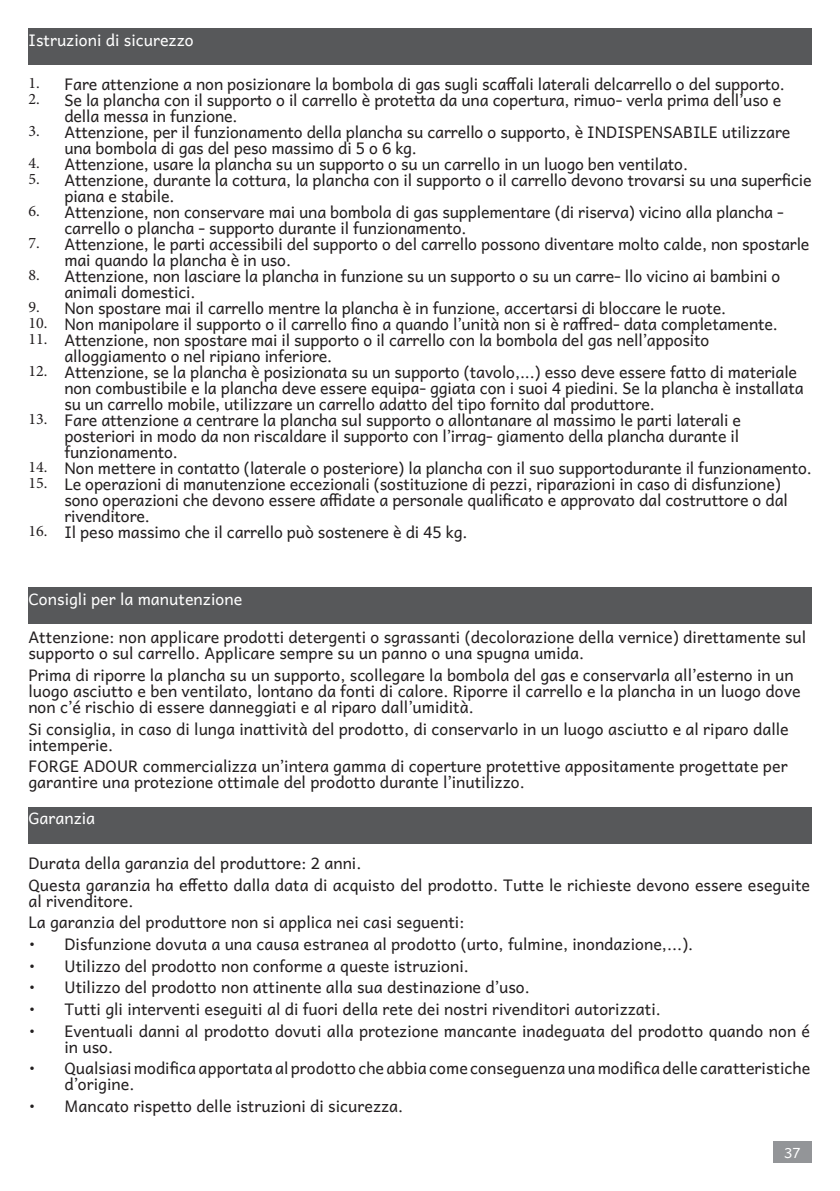
<style>
.page{position:relative;width:840px;height:1191px;background:#fff}
.page>*{position:absolute;margin:0;border:0;box-sizing:border-box;transform-origin:0 0}
.t1{font:16px/16px "Andika";letter-spacing:-.01em;color:#231f20}
.Normal_Text_Bold{font:16px "Andika";color:#fff}
.t2{font:14px "Andika";color:#fff}
.s1{font-family:"Minion Pro"}
</style>
<div class="page">
<div style="left:772px;top:1141px;width:39px;height:21px;background:#939598"></div>
<div style="left:28px;top:28px;width:783px;height:37px;background:#57585a"></div>
<div style="left:28px;top:587px;width:783px;height:37px;background:#57585a"></div>
<div style="left:28px;top:806px;width:783px;height:37px;background:#57585a"></div>
<p class="Normal_Text_Bold" style="left:28px;top:31px;width:167px">Istruzioni di sicurezzo</p>
<p class="t1" style="left:28px;top:76px;width:757px"><span class="s1">1.</span> Fare attenzione a non posizionare la bombola di gas sugli scaffali laterali delcarrello o del supporto.</p>
<p class="t1" style="left:64px;top:92px;width:718px;text-indent:-36px"><span class="s1">2.</span> Se la plancha con il supporto o il carrello è protetta da una copertura, rimuo- verla prima dell’uso e della messa in funzione.</p>
<p class="t1" style="left:64px;top:124px;width:727px;text-indent:-36px"><span class="s1">3.</span> Attenzione, per il funzionamento della plancha su carrello o supporto, è INDISPENSABILE utilizzare una bombola di gas del peso massimo di 5 o 6 kg.</p>
<p class="t1" style="left:28px;top:156px;width:660px"><span class="s1">4.</span> Attenzione, usare la plancha su un supporto o su un carrello in un luogo ben ventilato.</p>
<p class="t1" style="left:64px;top:172px;width:748px;text-indent:-36px"><span class="s1">5.</span> Attenzione, durante la cottura, la plancha con il supporto o il carrello devono trovarsi su una superficie piana e stabile.</p>
<p class="t1" style="left:64px;top:204px;width:720px;text-indent:-36px"><span class="s1">6.</span> Attenzione, non conservare mai una bombola di gas supplementare (di riserva) vicino alla plancha - carrello o plancha - supporto durante il funzionamento.</p>
<p class="t1" style="left:64px;top:236px;width:746px;text-indent:-36px"><span class="s1">7.</span> Attenzione, le parti accessibili del supporto o del carrello possono diventare molto calde, non spostarle mai quando la plancha è in uso.</p>
<p class="t1" style="left:64px;top:268px;width:717px;text-indent:-36px"><span class="s1">8.</span> Attenzione, non lasciare la plancha in funzione su un supporto o su un carre- llo vicino ai bambini o animali domestici.</p>
<p class="t1" style="left:28px;top:300px;width:699px"><span class="s1">9.</span> Non spostare mai il carrello mentre la plancha è in funzione, accertarsi di bloccare le ruote.</p>
<p class="t1" style="left:28px;top:316px;width:750px"><span class="s1">10.</span> Non manipolare il supporto o il carrello fino a quando l’unità non si è raffred- data completamente.</p>
<p class="t1" style="left:64px;top:332px;width:646px;text-indent:-36px"><span class="s1">11.</span> Attenzione, non spostare mai il supporto o il carrello con la bombola del gas nell’apposito alloggiamento o nel ripiano inferiore.</p>
<p class="t1" style="left:64px;top:364px;width:740px;text-indent:-36px"><span class="s1">12.</span> Attenzione, se la plancha è posizionata su un supporto (tavolo,...) esso deve essere fatto di materiale non combustibile e la plancha deve essere equipa- ggiata con i suoi 4 piedini. Se la plancha è installata su un carrello mobile, utilizzare un carrello adatto del tipo fornito dal produttore.</p>
<p class="t1" style="left:64px;top:412px;width:677px;text-align:justify;text-indent:-36px"><span class="s1">13.</span> Fare attenzione a centrare la plancha sul supporto o allontanare al massimo le parti laterali e posteriori in modo da non riscaldare il supporto con l’irrag- giamento della plancha durante il funzionamento.</p>
<p class="t1" style="left:28px;top:460px;width:784px"><span class="s1">14.</span> Non mettere in contatto (laterale o posteriore) la plancha con il suo supportodurante il funzionamento.</p>
<p class="t1" style="left:64px;top:476px;width:724px;text-indent:-36px"><span class="s1">15.</span> Le operazioni di manutenzione eccezionali (sostituzione di pezzi, riparazioni in caso di disfunzione) sono operazioni che devono essere affidate a personale qualificato e approvato dal costruttore o dal rivenditore.</p>
<p class="t1" style="left:28px;top:524px;width:440px"><span class="s1">16.</span> Il peso massimo che il carrello può sostenere è di 45 kg.</p>
<p class="Normal_Text_Bold" style="left:28px;top:589px;width:215px">Consigli per la manutenzione</p>
<p class="t1" style="left:28px;top:629px;width:779px">Attenzione: non applicare prodotti detergenti o sgrassanti (decolorazione della vernice) direttamente sul supporto o sul carrello. Applicare sempre su un panno o una spugna umida.</p>
<p class="t1" style="left:28px;top:667px;width:773px">Prima di riporre la plancha su un supporto, scollegare la bombola del gas e conservarla all’esterno in un luogo asciutto e ben ventilato, lontano da fonti di calore. Riporre il carrello e la plancha in un luogo dove non c’é rischio di essere danneggiati e al riparo dall’umidità.</p>
<p class="t1" style="left:28px;top:721px;width:761px">Si consiglia, in caso di lunga inattività del prodotto, di conservarlo in un luogo asciutto e al riparo dalle intemperie.</p>
<p class="t1" style="left:28px;top:758px;width:760px">FORGE ADOUR commercializza un’intera gamma di coperture protettive appositamente progettate per garantire una protezione ottimale del prodotto durante l’inutilizzo.</p>
<p class="Normal_Text_Bold" style="left:28px;top:809px;width:68px">Garanzia</p>
<p class="t1" style="left:28px;top:855px;width:334px">Durata della garanzia del produttore: 2 anni.</p>
<p class="t1" style="left:28px;top:877px;width:782px">Questa garanzia ha effetto dalla data di acquisto del prodotto. Tutte le richieste devono essere eseguite al rivenditore.</p>
<p class="t1" style="left:28px;top:914px;width:437px">La garanzia del produttore non si applica nei casi seguenti:</p>
<p class="t1" style="left:28px;top:936px;width:666px">• Disfunzione dovuta a una causa estranea al prodotto (urto, fulmine, inondazione,...).</p>
<p class="t1" style="left:28px;top:958px;width:441px">• Utilizzo del prodotto non conforme a queste istruzioni.</p>
<p class="t1" style="left:28px;top:979px;width:502px">• Utilizzo del prodotto non attinente alla sua destinazione d’uso.</p>
<p class="t1" style="left:28px;top:1001px;width:633px">• Tutti gli interventi eseguiti al di fuori della rete dei nostri rivenditori autorizzati.</p>
<p class="t1" style="left:64px;top:1023px;width:746px;text-indent:-36px">• Eventuali danni al prodotto dovuti alla protezione mancante inadeguata del prodotto quando non é in uso.</p>
<p class="t1" style="left:64px;top:1060px;width:747px;text-indent:-36px">• Qualsiasi modifica apportata al prodotto che abbia come conseguenza una modifica delle caratteristiche d’origine.</p>
<p class="t1" style="left:28px;top:1098px;width:376px">• Mancato rispetto delle istruzioni di sicurezza.</p>
<p class="t2" style="left:783px;top:1145px;width:18px">37</p>
</div>
